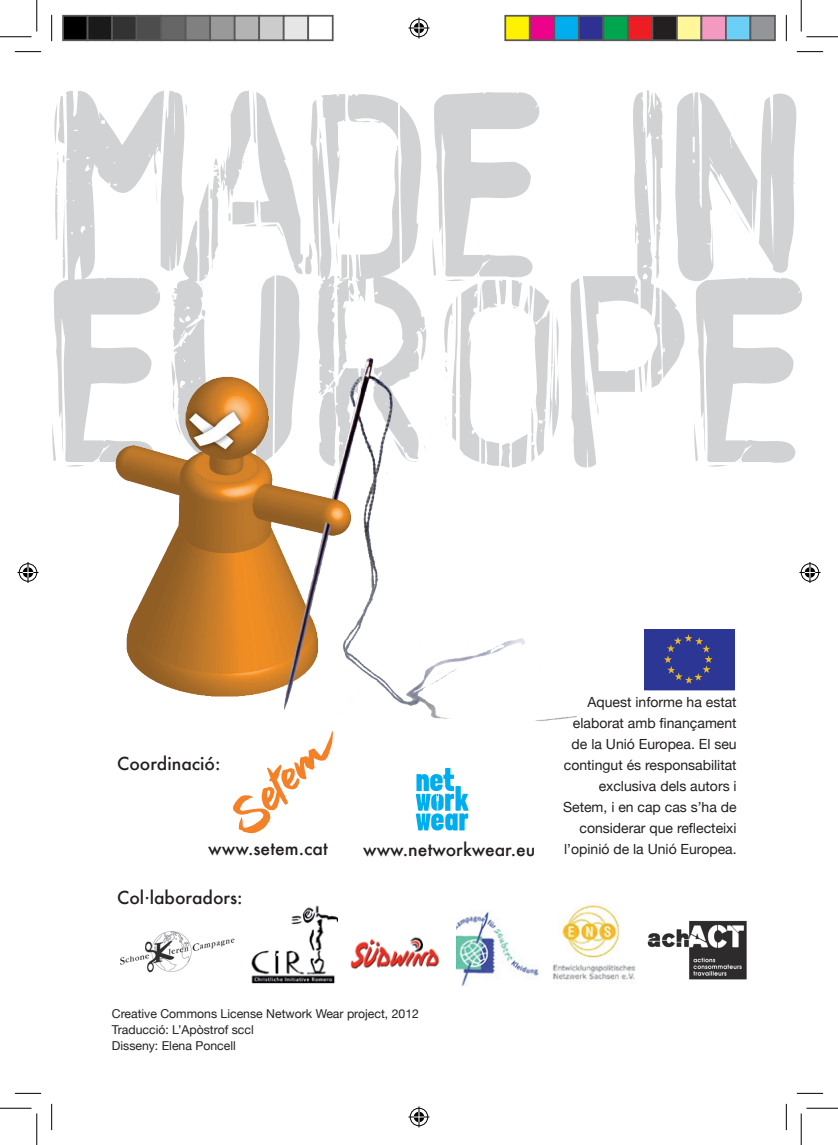
<style>
.page{position:relative;width:838px;height:1145px;background:#fff}
.page>*{position:absolute;margin:0;border:0;box-sizing:border-box;transform-origin:0 0}
.t1{font:273px "BA Wet Paint";letter-spacing:.025em;color:#d1d2d4}
.t2{font:500 17.5px "Futura";color:#231f20}
.t3{font:14px/21px "Helvetica Neue";color:#231f20;text-align:right}
.t4{font:12.25px/15.8px "Helvetica Neue";color:#231f20}
</style>
<div class="page">
<img style="left:115px;top:358px;width:462px;height:410px">
<svg style="left:233px;top:731px;width:100px;height:103px"></svg>
<svg style="left:415px;top:768px;width:53px;height:63px"></svg>
<img style="left:251px;top:905px;width:86px;height:79px">
<img style="left:456px;top:911px;width:83px;height:76px">
<img style="left:350px;top:937px;width:90px;height:33px">
<img style="left:552px;top:905px;width:84px;height:75px">
<img style="left:647px;top:920px;width:100px;height:60px">
<img style="left:120px;top:931px;width:115px;height:42px">
<img style="left:644px;top:630px;width:90px;height:60px">
<svg style="left:15px;top:51px;width:26px;height:1px"></svg>
<svg style="left:796px;top:51px;width:27px;height:1px"></svg>
<svg style="left:15px;top:1093px;width:26px;height:1px"></svg>
<svg style="left:796px;top:1093px;width:27px;height:1px"></svg>
<svg style="left:51px;top:15px;width:1px;height:26px"></svg>
<svg style="left:51px;top:1104px;width:1px;height:26px"></svg>
<svg style="left:786px;top:15px;width:1px;height:26px"></svg>
<svg style="left:786px;top:1104px;width:1px;height:26px"></svg>
<hr style="left:0;top:36px;width:32px;height:1px;background:#000">
<hr style="left:806px;top:36px;width:31px;height:1px;background:#000">
<hr style="left:0;top:1108px;width:32px;height:1px;background:#000">
<hr style="left:806px;top:1108px;width:31px;height:1px;background:#000">
<hr style="left:36px;top:0;width:1px;height:31px;background:#000">
<hr style="left:36px;top:1113px;width:1px;height:32px;background:#000">
<hr style="left:800px;top:0;width:1px;height:31px;background:#000">
<hr style="left:800px;top:1113px;width:1px;height:32px;background:#000">
<svg style="left:408px;top:18px;width:21px;height:21px"></svg>
<svg style="left:408px;top:1106px;width:21px;height:21px"></svg>
<svg style="left:18px;top:562px;width:21px;height:21px"></svg>
<svg style="left:799px;top:562px;width:21px;height:21px"></svg>
<div style="left:63px;top:16px;width:25px;height:24px;background:#000"></div>
<div style="left:62px;top:15px;width:26px;height:26px;border:2px solid #595959"></div>
<div style="left:88px;top:16px;width:24px;height:24px;background:#1a1a1a"></div>
<div style="left:87px;top:15px;width:26px;height:26px;border:2px solid #595959"></div>
<div style="left:112px;top:16px;width:25px;height:24px;background:#333"></div>
<div style="left:111px;top:15px;width:26px;height:26px;border:2px solid #595959"></div>
<div style="left:137px;top:16px;width:24px;height:24px;background:#4d4d4d"></div>
<div style="left:136px;top:15px;width:26px;height:26px;border:2px solid #595959"></div>
<div style="left:161px;top:16px;width:25px;height:24px;background:#666"></div>
<div style="left:160px;top:15px;width:26px;height:26px;border:2px solid #595959"></div>
<div style="left:186px;top:16px;width:24px;height:24px;background:#808080"></div>
<div style="left:185px;top:15px;width:26px;height:26px;border:2px solid #595959"></div>
<div style="left:210px;top:16px;width:25px;height:24px;background:#999"></div>
<div style="left:209px;top:15px;width:26px;height:26px;border:2px solid #595959"></div>
<div style="left:235px;top:16px;width:24px;height:24px;background:#b3b3b3"></div>
<div style="left:234px;top:15px;width:26px;height:26px;border:2px solid #595959"></div>
<div style="left:259px;top:16px;width:25px;height:24px;background:#ccc"></div>
<div style="left:258px;top:15px;width:26px;height:26px;border:2px solid #595959"></div>
<div style="left:284px;top:16px;width:24px;height:24px;background:#e6e6e6"></div>
<div style="left:283px;top:15px;width:26px;height:26px;border:2px solid #595959"></div>
<div style="left:307px;top:15px;width:26px;height:26px;border:2px solid #595959"></div>
<div style="left:505px;top:16px;width:24px;height:24px;background:#fff101"></div>
<div style="left:504px;top:15px;width:26px;height:26px;border:2px solid #595959"></div>
<div style="left:529px;top:16px;width:25px;height:24px;background:#ed028c"></div>
<div style="left:529px;top:15px;width:26px;height:26px;border:2px solid #595959"></div>
<div style="left:554px;top:16px;width:24px;height:24px;background:#00aeef"></div>
<div style="left:553px;top:15px;width:26px;height:26px;border:2px solid #595959"></div>
<div style="left:578px;top:16px;width:25px;height:24px;background:#2e3092"></div>
<div style="left:578px;top:15px;width:26px;height:26px;border:2px solid #595959"></div>
<div style="left:603px;top:16px;width:24px;height:24px;background:#00a54f"></div>
<div style="left:602px;top:15px;width:26px;height:26px;border:2px solid #595959"></div>
<div style="left:627px;top:16px;width:25px;height:24px;background:#ee1d23"></div>
<div style="left:627px;top:15px;width:26px;height:26px;border:2px solid #595959"></div>
<div style="left:652px;top:16px;width:24px;height:24px;background:#231f20"></div>
<div style="left:651px;top:15px;width:26px;height:26px;border:2px solid #595959"></div>
<div style="left:676px;top:16px;width:25px;height:24px;background:#fff79a"></div>
<div style="left:676px;top:15px;width:26px;height:26px;border:2px solid #595959"></div>
<div style="left:701px;top:16px;width:24px;height:24px;background:#f499c2"></div>
<div style="left:700px;top:15px;width:26px;height:26px;border:2px solid #595959"></div>
<div style="left:725px;top:16px;width:25px;height:24px;background:#6bcff6"></div>
<div style="left:725px;top:15px;width:26px;height:26px;border:2px solid #595959"></div>
<div style="left:750px;top:16px;width:24px;height:24px;background:#939598"></div>
<div style="left:749px;top:15px;width:26px;height:26px;border:2px solid #595959"></div>
<h1 class="t1" style="left:52px;top:28px;width:753px">MADE IN</h1>
<h1 class="t1" style="left:52px;top:213px;width:756px">EUROPE</h1>
<p class="t2" style="left:117px;top:751px;width:105px">Coordinació:</p>
<p class="t2" style="left:208px;top:836px;width:121px">www.setem.cat</p>
<p class="t2" style="left:363px;top:837px;width:174px">www.networkwear.eu</p>
<p class="t2" style="left:117px;top:886px;width:127px">Col.laboradors:</p>
<p class="t3" style="left:563px;top:691px;width:175px">Aquest informe ha estat elaborat amb finançament de la Unió Europea. El seu contingut és responsabilitat exclusiva dels autors i<br>Setem, i en cap cas s’ha de considerar que reflecteixi l’opinió de la Unió Europea.</p>
<p class="t4" style="left:112px;top:1006px;width:308px">Creative Commons License Network Wear project, 2012<br>Traducció: L’Apòstrof sccl<br>Disseny: Elena Poncell</p>
</div>
